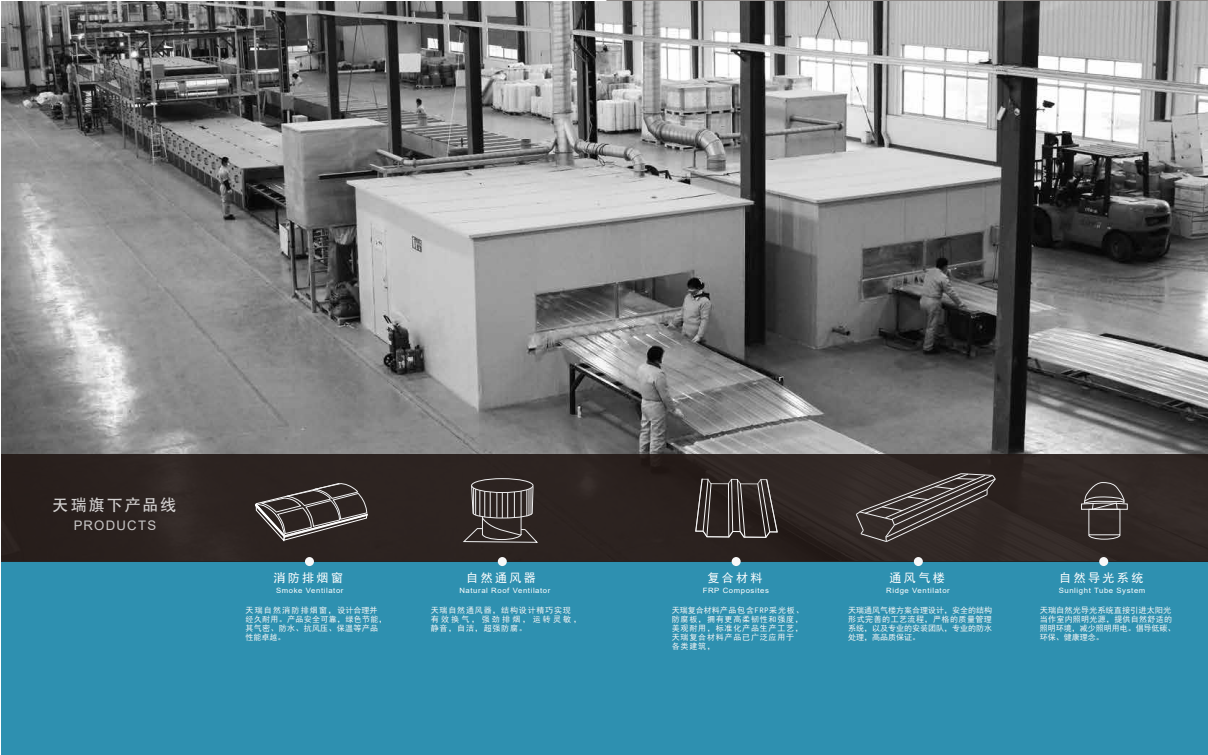
<style>
.page{position:relative;width:1208px;height:755px;background:#fff}
.page>*{position:absolute;margin:0;border:0;box-sizing:border-box;transform-origin:0 0}
.t1{font:16.2px "FZCCHJW GB1 0 G Bpc EUC H";letter-spacing:.1em;color:#fff}
.t2{font:13.1px "Arial";letter-spacing:.1em;color:#efeff0}
.t3{font:12px "Sim Hei";letter-spacing:.2em;color:#fff}
.t4{font:8px/9px "Sim Hei";letter-spacing:.04em;color:#f6f6f6}
.t5{font:8px/9px "Sim Hei";letter-spacing:.1em;color:#f6f6f6}
.t6{font:8px/9px "Sim Hei";color:#f6f6f6}
.t7{font:7.3px "Arial";letter-spacing:.075em;color:#fff;scale:1.07 1}
</style>
<div class="page">
<img style="left:1px;top:1px;width:1207px;height:452px">
<div style="left:1px;top:561px;width:1207px;height:193px;background:#2e90b0"></div>
<div style="left:1px;top:453px;width:1207px;height:108px;background:#2c2321"></div>
<svg style="left:731px;top:556px;width:9px;height:9px"></svg>
<svg style="left:498px;top:556px;width:9px;height:9px"></svg>
<svg style="left:305px;top:556px;width:9px;height:9px"></svg>
<svg style="left:914px;top:556px;width:9px;height:9px"></svg>
<svg style="left:1099px;top:556px;width:9px;height:9px"></svg>
<svg style="left:695px;top:478px;width:82px;height:59px"></svg>
<div style="left:1088px;top:508px;width:32px;height:26px;border:1px solid #efeff0"></div>
<svg style="left:1088px;top:534px;width:32px;height:5px"></svg>
<svg style="left:1081px;top:482px;width:46px;height:27px"></svg>
<div style="left:471px;top:478px;width:62px;height:14px;border:1px solid #efeff0;border-radius:50%"></div>
<svg style="left:855px;top:472px;width:141px;height:70px"></svg>
<svg style="left:463px;top:484px;width:75px;height:58px"></svg>
<svg style="left:255px;top:483px;width:113px;height:58px"></svg>
<h1 class="t1" style="left:53px;top:495px;width:125px">天瑞旗下产品线</h1>
<h2 class="t2" style="left:73px;top:516px;width:84px">PRODUCTS</h2>
<h3 class="t3" style="left:273px;top:571px;width:71px">消防排烟窗</h3>
<h3 class="t3" style="left:466px;top:571px;width:71px">自然通风器</h3>
<h3 class="t3" style="left:707px;top:571px;width:57px">复合材料</h3>
<h3 class="t3" style="left:889px;top:571px;width:57px">通风气楼</h3>
<h3 class="t3" style="left:1059px;top:571px;width:85px">自然导光系统</h3>
<p class="t7" style="left:276px;top:584px;width:65px">Smoke Ventilator</p>
<p class="t7" style="left:459px;top:584px;width:87px">Natural Roof Ventilator</p>
<p class="t7" style="left:703px;top:584px;width:63px">FRP Composites</p>
<p class="t7" style="left:886px;top:584px;width:61px">Ridge Ventilator</p>
<p class="t7" style="left:1058px;top:584px;width:82px">Sunlight Tube System</p>
<p class="t4" style="left:245px;top:605px;width:143px">天瑞自然消防排烟窗，设计合理并经久耐用。产品安全可靠，绿色节能，其气密、防水、抗风压、保温等产品性能卓越。</p>
<p class="t5" style="left:431px;top:605px;width:152px">天瑞自然通风器，结构设计精巧实现<br>有效换气，强劲排烟，运转灵敏，静音，自洁，超强防腐。</p>
<p class="t5" style="left:672px;top:605px;width:133px">天瑞复合材料产品包含FRP采光板、防腐板，拥有更高柔韧性和强度，美观耐用，标准化产品生产工艺，天瑞复合材料产品已广泛应用于各类建筑，</p>
<p class="t4" style="left:848px;top:605px;width:145px;text-align:justify">天瑞通风气楼方案合理设计，安全的结构形式完善的工艺流程，严格的质量管理系统，以及专业的安装团队，专业的防水处理，高品质保证。</p>
<p class="t6" style="left:1039px;top:605px;width:137px">天瑞自然光导光系统直接引进太阳光当作室内照明光源，提供自然舒适的照明环境，减少照明用电。倡导低碳、环保、健康理念。</p>
</div>
